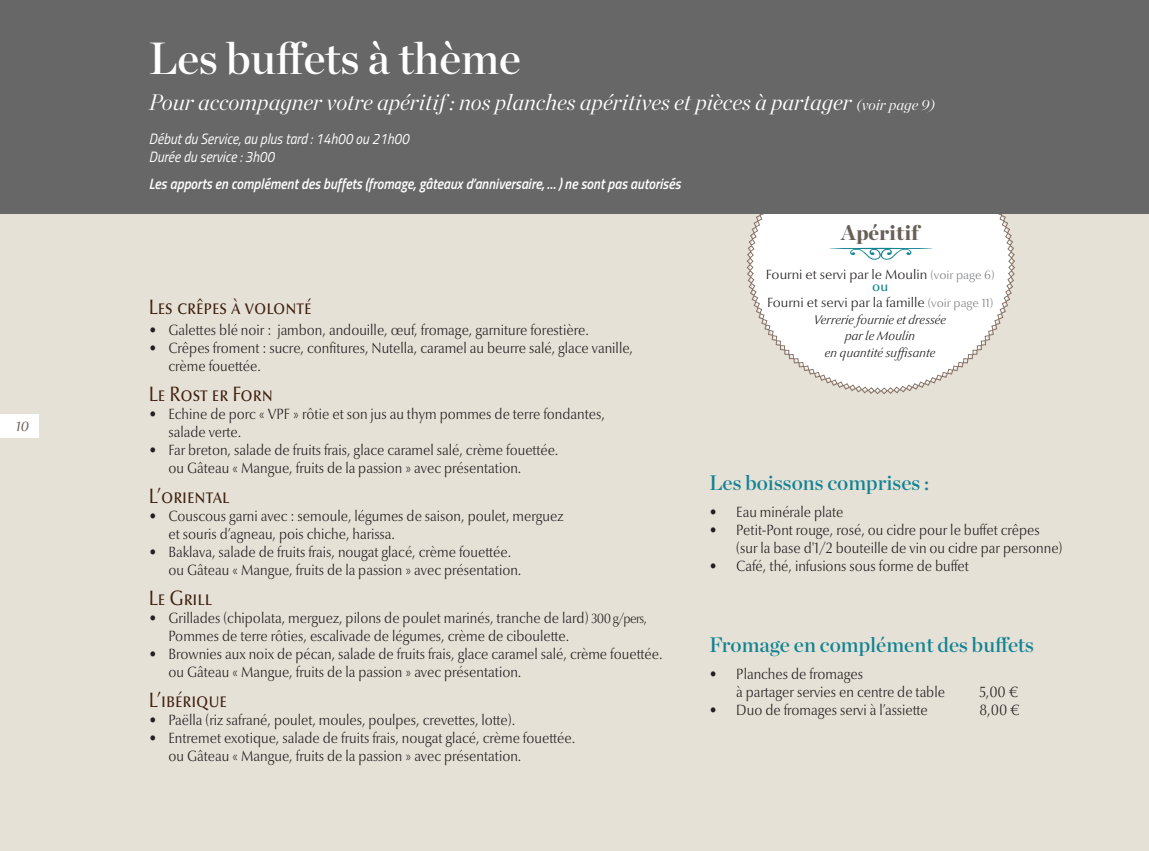
<style>
.page{position:relative;width:1149px;height:851px;background:#fff}
.page>*{position:absolute;margin:0;border:0;box-sizing:border-box;transform-origin:0 0}
.t1{font:45px "Chronicle Display Semi";color:#fff}
.t2{font:italic 300 22.5px "Chronicle Display";color:#fff}
.t3{font:21px "Optima Nova LT Pro";color:#40210f;scale:.9 1}
.t4{font:21px "Chronicle Display Semi";color:#128393}
.t5{font:900 21px "Chronicle Display";color:#686056}
.t6{font:300 15px/18px "Optima Nova LT Pro";color:#231f20;scale:.9 1}
.t7{font:italic 600 15px "Titillium";color:#fff;scale:.9 1}
.t8{font:italic 15px/18px "Titillium";color:#fff;scale:.9 1}
.t9{font:300 13.5px/12px "Optima Nova LT Pro";color:#231f20;text-align:center}
.t10{font:italic 13.5px "Optima Nova LT Pro";color:#686056}
.t11{font:italic 300 12.75px/16.5px "Optima Nova LT Pro";color:#231f20;text-align:center}
.s1{font-size:15px}
.s2{font-size:13.5px}
.s3{font-size:12px;color:#808285}
.s4{font-weight:500;color:#128393}
</style>
<div class="page">
<div style="left:0;top:58px;width:1148px;height:792px;background:#e6e1d7"></div>
<svg style="left:746px;top:213px;width:268px;height:181px"></svg>
<div style="left:0;top:0;width:1148px;height:213px;background:#676767"></div>
<div style="left:0;top:414px;width:39px;height:23px;background:#fff"></div>
<p class="t10" style="left:15px;top:418px;width:17px">10</p>
<h1 class="t1" style="left:149px;top:22px;width:373px">Les buffets à thème</h1>
<h2 class="t2" style="left:149px;top:84px;width:787px">Pour accompagner votre apéritif : nos planches apéritives et pièces à partager <span class="s1">(voir page 9)</span></h2>
<p class="t8" style="left:149px;top:129px;width:290px">Début du Service, au plus tard : 14h00 ou 21h00<br>Durée du service : 3h00</p>
<p class="t7" style="left:149px;top:172px;width:592px">Les apports en complément des buffets (fromage, gâteaux d’anniversaire, … ) ne sont pas autorisés</p>
<h3 class="t3" style="left:149px;top:293px;width:182px">Les crêpes à volonté</h3>
<p class="t6" style="left:149px;top:320px;width:490px">• Galettes blé noir : jambon, andouille, œuf, fromage, garniture forestière.</p>
<p class="t6" style="left:168px;top:338px;width:517px;text-indent:-19px">• Crêpes froment : sucre, confitures, Nutella, caramel au beurre salé, glace vanille, crème fouettée.</p>
<h3 class="t3" style="left:149px;top:380px;width:139px">Le Rost er Forn</h3>
<p class="t6" style="left:168px;top:404px;width:486px;text-indent:-19px">• Echine de porc « VPF » rôtie et son jus au thym pommes de terre fondantes, salade verte.</p>
<p class="t6" style="left:168px;top:440px;width:435px;text-indent:-19px">• Far breton, salade de fruits frais, glace caramel salé, crème fouettée. ou Gâteau « Mangue, fruits de la passion » avec présentation.</p>
<h3 class="t3" style="left:149px;top:482px;width:91px">L’oriental</h3>
<p class="t6" style="left:168px;top:506px;width:440px;text-indent:-19px">• Couscous garni avec : semoule, légumes de saison, poulet, merguez et souris d’agneau, pois chiche, harissa.</p>
<p class="t6" style="left:168px;top:542px;width:393px;text-indent:-19px">• Baklava, salade de fruits frais, nougat glacé, crème fouettée. ou Gâteau « Mangue, fruits de la passion » avec présentation.</p>
<h3 class="t3" style="left:149px;top:584px;width:71px">Le Grill</h3>
<p class="t6" style="left:168px;top:608px;width:533px;text-indent:-20px">• Grillades (chipolata, merguez, pilons de poulet marinés, tranche de lard) <span class="s2">300 g/pers,<br></span>Pommes de terre rôties, escalivade de légumes, crème de ciboulette.</p>
<p class="t6" style="left:168px;top:644px;width:550px;text-indent:-19px">• Brownies aux noix de pécan, salade de fruits frais, glace caramel salé, crème fouettée. ou Gâteau « Mangue, fruits de la passion » avec présentation.</p>
<h3 class="t3" style="left:149px;top:686px;width:88px">L’ibérique</h3>
<p class="t6" style="left:149px;top:710px;width:408px">• Paëlla (riz safrané, poulet, moules, poulpes, crevettes, lotte).</p>
<p class="t6" style="left:168px;top:728px;width:453px;text-indent:-19px">• Entremet exotique, salade de fruits frais, nougat glacé, crème fouettée. ou Gâteau « Mangue, fruits de la passion » avec présentation.</p>
<h3 class="t5" style="left:841px;top:215px;width:79px">Apéritif</h3>
<p class="t9" style="left:765px;top:268px;width:230px">Fourni et servi par le Moulin <span class="s3">(voir page 6) </span><span class="s4">ou</span></p>
<p class="t9" style="left:766px;top:297px;width:227px">Fourni et servi par la famille <span class="s3">(voir page 11)</span></p>
<p class="t11" style="left:813px;top:311px;width:134px">Verrerie fournie et dressée par le Moulin<br>en quantité suffisante</p>
<h3 class="t4" style="left:709px;top:466px;width:221px">Les boissons comprises :</h3>
<p class="t6" style="left:709px;top:502px;width:151px">• Eau minérale plate</p>
<p class="t6" style="left:736px;top:520px;width:364px;text-indent:-27px">• Petit-Pont rouge, rosé, ou cidre pour le buffet crêpes (sur la base d'1/2 bouteille de vin ou cidre par personne)</p>
<p class="t6" style="left:709px;top:556px;width:290px">• Café, thé, infusions sous forme de buffet</p>
<h3 class="t4" style="left:709px;top:627px;width:326px">Fromage en complément des buffets</h3>
<p class="t6" style="left:736px;top:664px;width:233px;text-indent:-27px">• Planches de fromages<br>à partager servies en centre de table</p>
<p class="t6" style="left:979px;top:682px;width:45px">5,00 €</p>
<p class="t6" style="left:709px;top:700px;width:244px">• Duo de fromages servi à l’assiette</p>
<p class="t6" style="left:979px;top:700px;width:46px">8,00 €</p>
</div>
